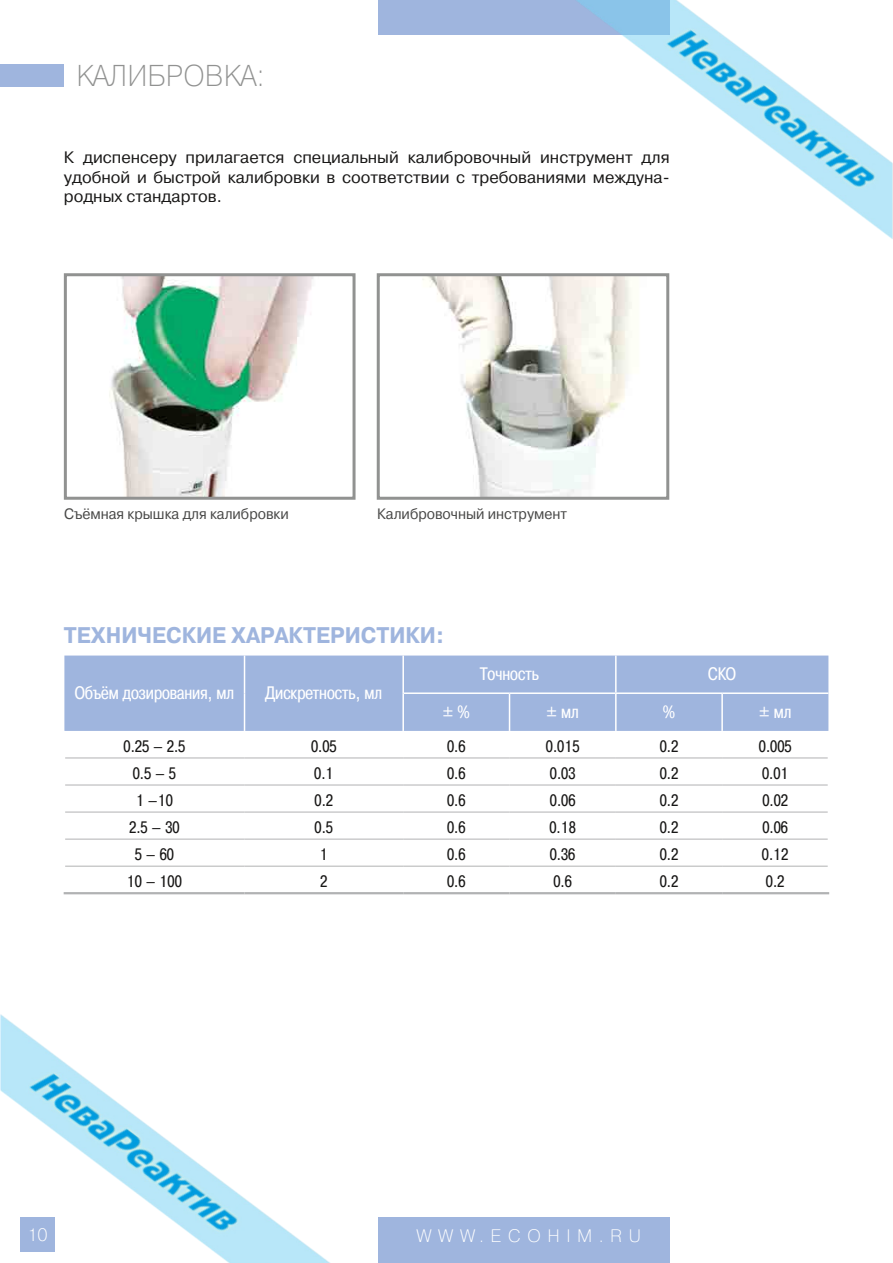
<style>
.page{position:relative;width:893px;height:1263px;background:#fff}
.page>*{position:absolute;margin:0;border:0;box-sizing:border-box;transform-origin:0 0}
.t1{font:30px "Pragmatica Light C";color:#919291;scale:.94 1}
.t2{font:700 22.5px "Pragmatica C";color:#9fb5de;scale:.94 1}
.t3{font:18px "Pragmatica Cond C";color:#fff}
.t4{font:18px "Pragmatica Light C";letter-spacing:.36em;color:#fff}
.t5{font:16.5px/19.8px "Pragmatica C";color:#181716;text-align:justify}
.t6{font:16.5px "Pragmatica Cond C";color:#181716}
.t7{font:15px "Pragmatica C";color:#484847;scale:.94 1}
.s1{font-family:"Pragmatica C"}
</style>
<div class="page">
<img style="left:0;top:0;width:893px;height:1263px">
<h1 class="t1" style="left:77px;top:59px;width:202px">КАЛИБРОВ КА:</h1>
<p class="t5" style="left:64px;top:147px;width:607px">К диспенсеру прилагается специальный калибровочный инструмент для удобной и быстрой калибровки в соответствии с требованиями междуна&shy;родных стандартов.</p>
<p class="t7" style="left:64px;top:505px;width:241px">Съёмная крышка для калибровки</p>
<p class="t7" style="left:377px;top:506px;width:204px">Калибровочный инструмент</p>
<h2 class="t2" style="left:64px;top:623px;width:406px">ТЕХНИЧЕСКИЕ ХАРАКТЕРИСТИКИ:</h2>
<p class="t3" style="left:75px;top:683px;width:161px">Объём дозирования, мл</p>
<p class="t3" style="left:266px;top:683px;width:118px">Дискретность, мл</p>
<p class="t3" style="left:480px;top:664px;width:60px">Точность</p>
<p class="t3" style="left:708px;top:664px;width:29px">СКО</p>
<p class="t3" style="left:443px;top:702px;width:28px">± %</p>
<p class="t3" style="left:546px;top:702px;width:34px">± мл</p>
<p class="t3" style="left:663px;top:702px;width:14px">%</p>
<p class="t3" style="left:759px;top:702px;width:34px">± мл</p>
<p class="t6" style="left:124px;top:737px;width:63px">0.25 <span class="s1">–</span> 2.5</p>
<p class="t6" style="left:311px;top:737px;width:27px">0.05</p>
<p class="t6" style="left:447px;top:737px;width:20px">0.6</p>
<p class="t6" style="left:546px;top:737px;width:35px">0.015</p>
<p class="t6" style="left:660px;top:737px;width:20px">0.2</p>
<p class="t6" style="left:759px;top:737px;width:34px">0.005</p>
<p class="t6" style="left:133px;top:764px;width:45px">0.5 <span class="s1">–</span> 5</p>
<p class="t6" style="left:314px;top:764px;width:21px">0.1</p>
<p class="t6" style="left:447px;top:764px;width:20px">0.6</p>
<p class="t6" style="left:550px;top:764px;width:27px">0.03</p>
<p class="t6" style="left:660px;top:764px;width:20px">0.2</p>
<p class="t6" style="left:762px;top:764px;width:28px">0.01</p>
<p class="t6" style="left:136px;top:791px;width:38px">1 <span class="s1">–</span>10</p>
<p class="t6" style="left:315px;top:791px;width:20px">0.2</p>
<p class="t6" style="left:447px;top:791px;width:20px">0.6</p>
<p class="t6" style="left:550px;top:791px;width:27px">0.06</p>
<p class="t6" style="left:660px;top:791px;width:20px">0.2</p>
<p class="t6" style="left:762px;top:791px;width:27px">0.02</p>
<p class="t6" style="left:129px;top:818px;width:52px">2.5 <span class="s1">–</span> 30</p>
<p class="t6" style="left:315px;top:818px;width:20px">0.5</p>
<p class="t6" style="left:447px;top:818px;width:20px">0.6</p>
<p class="t6" style="left:549px;top:818px;width:28px">0.18</p>
<p class="t6" style="left:660px;top:818px;width:20px">0.2</p>
<p class="t6" style="left:762px;top:818px;width:27px">0.06</p>
<p class="t6" style="left:135px;top:845px;width:40px">5 <span class="s1">–</span> 60</p>
<p class="t6" style="left:320px;top:845px;width:10px">1</p>
<p class="t6" style="left:447px;top:845px;width:20px">0.6</p>
<p class="t6" style="left:550px;top:845px;width:27px">0.36</p>
<p class="t6" style="left:660px;top:845px;width:20px">0.2</p>
<p class="t6" style="left:762px;top:845px;width:28px">0.12</p>
<p class="t6" style="left:127px;top:872px;width:56px">10 <span class="s1">–</span> 100</p>
<p class="t6" style="left:320px;top:872px;width:9px">2</p>
<p class="t6" style="left:447px;top:872px;width:20px">0.6</p>
<p class="t6" style="left:553px;top:872px;width:20px">0.6</p>
<p class="t6" style="left:660px;top:872px;width:20px">0.2</p>
<p class="t6" style="left:766px;top:872px;width:20px">0.2</p>
<p class="t4" style="left:27px;top:1225px;width:22px">10</p>
<p class="t4" style="left:417px;top:1226px;width:226px">WWW.ECOHIM.RU</p>
</div>
